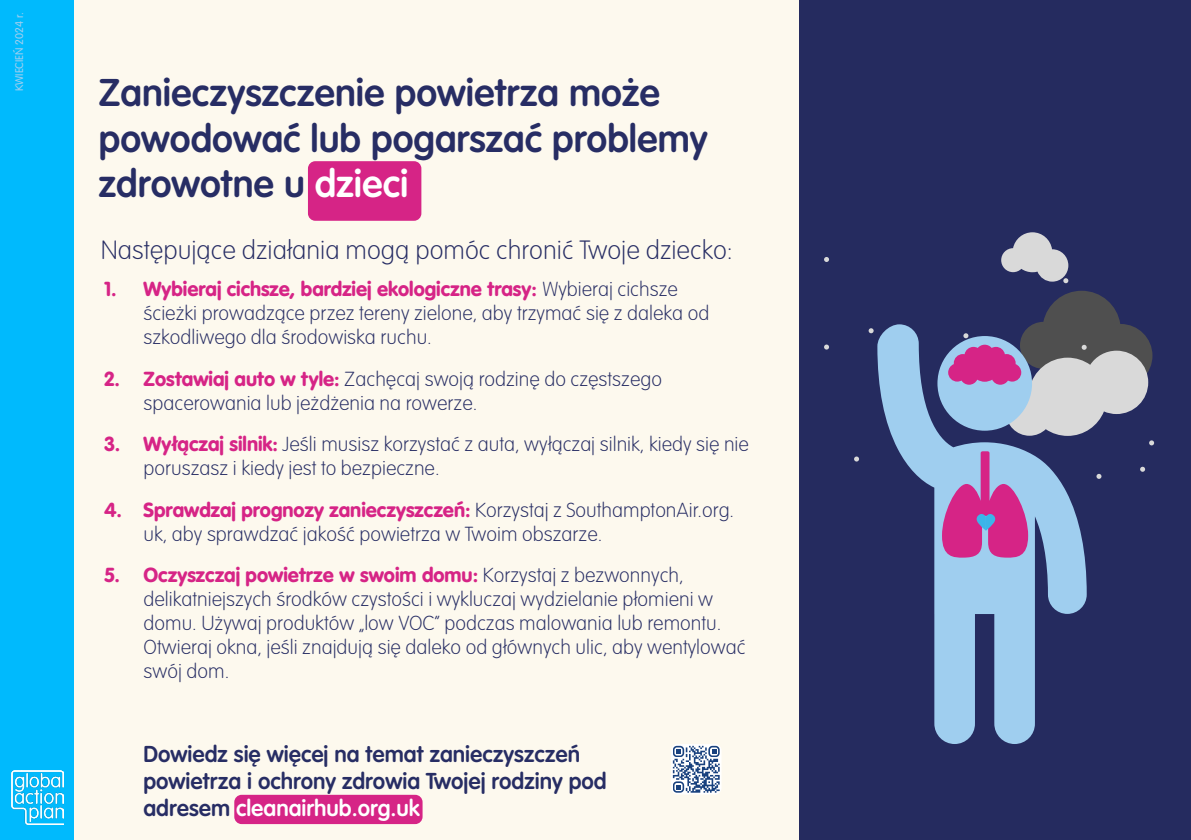
<style>
.page{position:relative;width:1191px;height:840px;background:#fff}
.page>*{position:absolute;margin:0;border:0;box-sizing:border-box;transform-origin:0 0}
.t1{font:600 38px/45.6px "VAG Rounded Next";color:#272d64}
.T4_-_Contents_only{font:200 26px "VAG Rounded Next";color:#272d64}
.t2{font:600 22.6px/27.2px "VAG Rounded Next";color:#272d64}
.t3{font:200 20px/24px "VAG Rounded Next";color:#272d64}
.t4{font:11px "VAG Rounded Next";color:#9fceef}
.s1{color:#fff}
.s2{font-weight:800;color:#d62486}
</style>
<div class="page">
<div style="left:0;top:0;width:75px;height:839px;background:#00bafd"></div>
<div style="left:75px;top:0;width:1116px;height:839px;background:#fdf9ee"></div>
<div style="left:234px;top:794px;width:188px;height:29px;background:#d62486;border-radius:7px"></div>
<div style="left:799px;top:0;width:392px;height:839px;background:#252b5f"></div>
<div style="left:308px;top:161px;width:113px;height:60px;background:#d62486;border-radius:7px"></div>
<svg style="left:671px;top:743px;width:50px;height:51px"></svg>
<svg style="left:673px;top:745px;width:46px;height:21px"></svg>
<svg style="left:673px;top:781px;width:11px;height:11px"></svg>
<img style="left:12px;top:770px;width:51px;height:53px">
<svg style="left:1001px;top:232px;width:67px;height:51px"></svg>
<svg style="left:824px;top:344px;width:5px;height:5px"></svg>
<svg style="left:868px;top:328px;width:5px;height:5px"></svg>
<svg style="left:824px;top:257px;width:5px;height:5px"></svg>
<svg style="left:1096px;top:473px;width:5px;height:5px"></svg>
<svg style="left:854px;top:456px;width:5px;height:5px"></svg>
<svg style="left:877px;top:324px;width:209px;height:419px"></svg>
<svg style="left:1140px;top:466px;width:5px;height:5px"></svg>
<div style="left:937px;top:336px;width:95px;height:94px;background:#9fceef;border-radius:50%"></div>
<svg style="left:948px;top:291px;width:206px;height:154px"></svg>
<svg style="left:942px;top:451px;width:86px;height:106px;background:#bb6db3"></svg>
<p class="t4" style="left:13px;top:91px;width:80px;rotate:-90deg">KWIECIEŃ 2024 r.</p>
<p class="t1" style="left:99px;top:70px;width:610px">Zanieczyszczenie powietrza może powodować lub pogarszać problemy zdrowotne u <span class="s1">dzieci</span></p>
<p class="T4_-_Contents_only" style="left:101px;top:235px;width:633px">Następujące działania mogą pomóc chronić Twoje dziecko:</p>
<p class="t3" style="left:143px;top:278px;width:567px;text-indent:-39px"><span class="s2">1. Wybieraj cichsze, bardziej ekologiczne trasy:</span> Wybieraj cichsze ścieżki prowadzące przez tereny zielone, aby trzymać się z daleka od szkodliwego dla środowiska ruchu.</p>
<p class="t3" style="left:143px;top:367px;width:520px;text-indent:-39px"><span class="s2">2. Zostawiaj auto w tyle:</span> Zachęcaj swoją rodzinę do częstszego spacerowania lub jeżdżenia na rowerze.</p>
<p class="t3" style="left:143px;top:432px;width:607px;text-indent:-39px"><span class="s2">3. Wyłączaj silnik:</span> Jeśli musisz korzystać z auta, wyłączaj silnik, kiedy się nie poruszasz i kiedy jest to bezpieczne.</p>
<p class="t3" style="left:143px;top:498px;width:592px;text-indent:-39px"><span class="s2">4. Sprawdzaj prognozy zanieczyszczeń:</span> Korzystaj z SouthamptonAir.org. uk, aby sprawdzać jakość powietrza w Twoim obszarze.</p>
<p class="t3" style="left:143px;top:563px;width:603px;text-indent:-39px"><span class="s2">5. Oczyszczaj powietrze w swoim domu:</span> Korzystaj z bezwonnych, delikatniejszych środków czystości i wykluczaj wydzielanie płomieni w domu. Używaj produktów „low VOC” podczas malowania lub remontu.<br>Otwieraj okna, jeśli znajdują się daleko od głównych ulic, aby wentylować swój dom.</p>
<p class="t2" style="left:143px;top:740px;width:465px">Dowiedz się więcej na temat zanieczyszczeń powietrza i ochrony zdrowia Twojej rodziny pod adresem <span class="s1">cleanairhub.org.uk</span></p>
</div>
